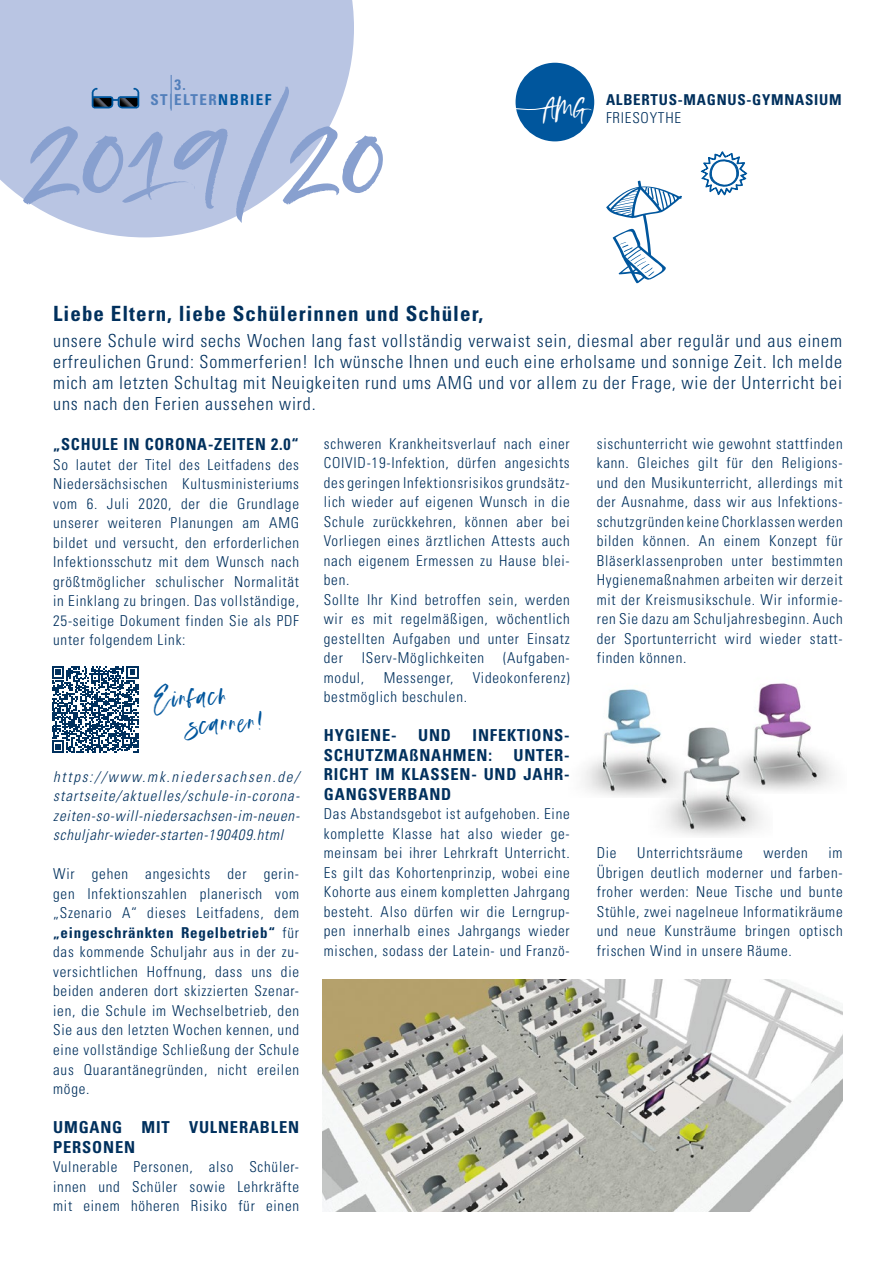
<style>
.page{position:relative;width:893px;height:1263px;background:#fff}
.page>*{position:absolute;margin:0;border:0;box-sizing:border-box;transform-origin:0 0}
.t1{font:176.4px "Opulent Brush Alt";color:#88a0cf}
.t2{font:34.5px/27.8px "Opulent Brush Alt";color:#00569d}
.t3{font:700 condensed 21px "Univers";letter-spacing:.05em;color:#00305d}
.t4{font:300 condensed 18px/21px "Univers";letter-spacing:.05em;color:#00305d;text-align:justify}
.t5{font:700 condensed 16.5px/19.5px "Univers";letter-spacing:.05em;color:#00305d}
.t6{font:300 condensed 15px/19.5px "Univers";letter-spacing:.05em;color:#00305d;text-align:justify}
.t7{font:italic 300 condensed 15px/19.5px "Univers";letter-spacing:.05em;color:#00305d;text-align:justify}
.t8{font:700 condensed 15px/18px "Univers";letter-spacing:.05em;color:#00305d}
.t9{font:700 condensed 15px "Univers";letter-spacing:.1em;color:#527fbb}
.s1{font-weight:300}
.s2{color:#00569d}
.s3{font-weight:700}
</style>
<div class="page">
<img style="left:584px;top:689px;width:67px;height:108px">
<img style="left:758px;top:683px;width:77px;height:108px">
<img style="left:648px;top:711px;width:124px;height:125px">
<svg style="left:0;top:0;width:354px;height:237px;background:#c3cde7"></svg>
<div style="left:516px;top:63px;width:78px;height:78px;background:#00569d;border-radius:50%"></div>
<svg style="left:515px;top:106px;width:35px;height:6px"></svg>
<hr style="left:171px;top:75px;width:1px;height:36px;background:#527fbb">
<img style="left:81px;top:63px;width:69px;height:70px">
<svg style="left:606px;top:180px;width:76px;height:103px"></svg>
<svg style="left:701px;top:151px;width:46px;height:45px"></svg>
<svg style="left:52px;top:666px;width:86px;height:87px"></svg>
<img style="left:323px;top:979px;width:520px;height:233px">
<p class="t9" style="left:174px;top:75px;width:13px">3.</p>
<h1 class="t1" style="left:26px;top:52px;width:365px">2019/20</h1>
<p class="t9" style="left:150px;top:91px;width:123px">ST<span class="s1">|</span>ELTER<span class="s2">NBRIEF</span></p>
<p class="t8" style="left:544px;top:91px;width:299px;text-indent:62px">ALBERTUS-MAGNUS-GYMNASIUM<br><sup>AMG</sup> <span class="s1">FRIESOYTHE</span></p>
<h3 class="t3" style="left:53px;top:301px;width:431px">Liebe Eltern, liebe Schülerinnen und Schüler,</h3>
<p class="t4" style="left:53px;top:330px;width:790px">unsere Schule wird sechs Wochen lang fast vollständig verwaist sein, diesmal aber regulär und aus einem erfreulichen Grund: Sommerferien! Ich wünsche Ihnen und euch eine erholsame und sonnige Zeit. Ich melde mich am letzten Schultag mit Neuigkeiten rund ums AMG und vor allem zu der Frage, wie der Unterricht bei uns nach den Ferien aussehen wird.</p>
<p class="t5" style="left:53px;top:435px;width:247px">„SCHULE IN CORONA-ZEITEN 2.0“</p>
<p class="t6" style="left:53px;top:455px;width:247px">So lautet der Titel des Leitfadens des Niedersächsischen Kultusministeriums vom 6. Juli 2020, der die Grundlage unserer weiteren Planungen am AMG bildet und versucht, den erforderlichen Infektionsschutz mit dem Wunsch nach größtmöglicher schulischer Normalität in Einklang zu bringen. Das vollständige, 25-seitige Dokument finden Sie als PDF unter folgendem Link:</p>
<p class="t6" style="left:324px;top:434px;width:247px;text-align:left">schweren Krankheitsverlauf nach einer COIVID-19-Infektion, dürfen angesichts des geringen Infektionsrisikos grundsätz&shy;lich wieder auf eigenen Wunsch in die Schule zurückkehren, können aber bei Vorliegen eines ärztlichen Attests auch nach eigenem Ermessen zu Hause blei&shy;ben.<br>Sollte Ihr Kind betroffen sein, werden wir es mit regelmäßigen, wöchentlich gestellten Aufgaben und unter Einsatz der</p>
<p class="t6" style="left:597px;top:434px;width:247px">sischunterricht wie gewohnt stattfinden kann. Gleiches gilt für den Religions&shy;und den Musikunterricht, allerdings mit der Ausnahme, dass wir aus Infektions&shy;schutzgründen keine Chorklassen werden bilden können. An einem Konzept für Bläserklassenproben unter bestimmten Hygienemaßnahmen arbeiten wir derzeit mit der Kreismusikschule. Wir informie&shy;ren Sie dazu am Schuljahresbeginn. Auch der Sportunterricht wird wieder statt&shy;finden können.</p>
<p class="t6" style="left:362px;top:648px;width:124px">IServ-Möglichkeiten</p>
<p class="t6" style="left:503px;top:648px;width:68px">(Aufgaben-</p>
<p class="t6" style="left:324px;top:668px;width:42px">modul,</p>
<p class="t6" style="left:384px;top:668px;width:71px">Messenger,</p>
<p class="t6" style="left:473px;top:668px;width:98px">Videokonferenz)</p>
<p class="t6" style="left:324px;top:687px;width:145px">bestmöglich beschulen.</p>
<p class="t5" style="left:324px;top:726px;width:74px">HYGIENE-</p>
<p class="t5" style="left:418px;top:726px;width:34px">UND</p>
<h2 class="t2" style="left:188px;top:686px;width:74px;text-indent:-35px;rotate:-3deg">Einfach scannen!</h2>
<p class="t5" style="left:324px;top:726px;width:247px;text-indent:149px">INFEKTIONS-<br>SCHUTZMASNAHMEN:</p>
<p class="t5" style="left:324px;top:745px;width:247px;text-align:justify;text-indent:190px">UNTER-RICHT IM KLASSEN- UND JAHR-GANGSVERBAND</p>
<p class="t6" style="left:324px;top:804px;width:247px">Das Abstandsgebot ist aufgehoben. Eine komplette Klasse hat also wieder ge&shy;meinsam bei ihrer Lehrkraft Unterricht.<br>Es gilt das Kohortenprinzip, wobei eine Kohorte aus einem kompletten Jahrgang besteht. Also dürfen wir die Lerngrup&shy;pen innerhalb eines Jahrgangs wieder mischen, sodass der Latein- und Franzö-</p>
<p class="t7" style="left:53px;top:767px;width:248px">https://www.mk.niedersachsen.de/ startseite/aktuelles/schule-in-corona&shy;zeiten-so-will-niedersachsen-im-neuen&shy;schuljahr-wieder-starten-190409.html</p>
<p class="t6" style="left:53px;top:864px;width:247px">Wir gehen angesichts der gerin&shy;gen Infektionszahlen planerisch vom „Szenario A“ dieses Leitfadens, dem <span class="s3">„eingeschränkten Regelbetrieb“</span> für das kommende Schuljahr aus in der zu&shy;versichtlichen Hoffnung, dass uns die beiden anderen dort skizzierten Szenar&shy;ien, die Schule im Wechselbetrieb, den Sie aus den letzten Wochen kennen, und eine vollständige Schließung der Schule aus Quarantänegründen, nicht ereilen möge.</p>
<p class="t5" style="left:53px;top:1117px;width:247px">UMGANG MIT VULNERABLEN<br>PERSONEN</p>
<p class="t6" style="left:53px;top:1157px;width:247px">Vulnerable Personen, also Schüler&shy;innen und Schüler sowie Lehrkräfte mit einem höheren Risiko für einen</p>
<p class="t6" style="left:597px;top:843px;width:247px;text-indent:232px">im Übrigen deutlich moderner und farben&shy;froher werden: Neue Tische und bunte Stühle, zwei nagelneue Informatikräume und neue Kunsträume bringen optisch frischen Wind in unsere Räume.</p>
<p class="t6" style="left:597px;top:843px;width:21px">Die</p>
<p class="t6" style="left:637px;top:843px;width:107px">Unterrichtsräume</p>
<p class="t6" style="left:763px;top:843px;width:46px">werden</p>
</div>
